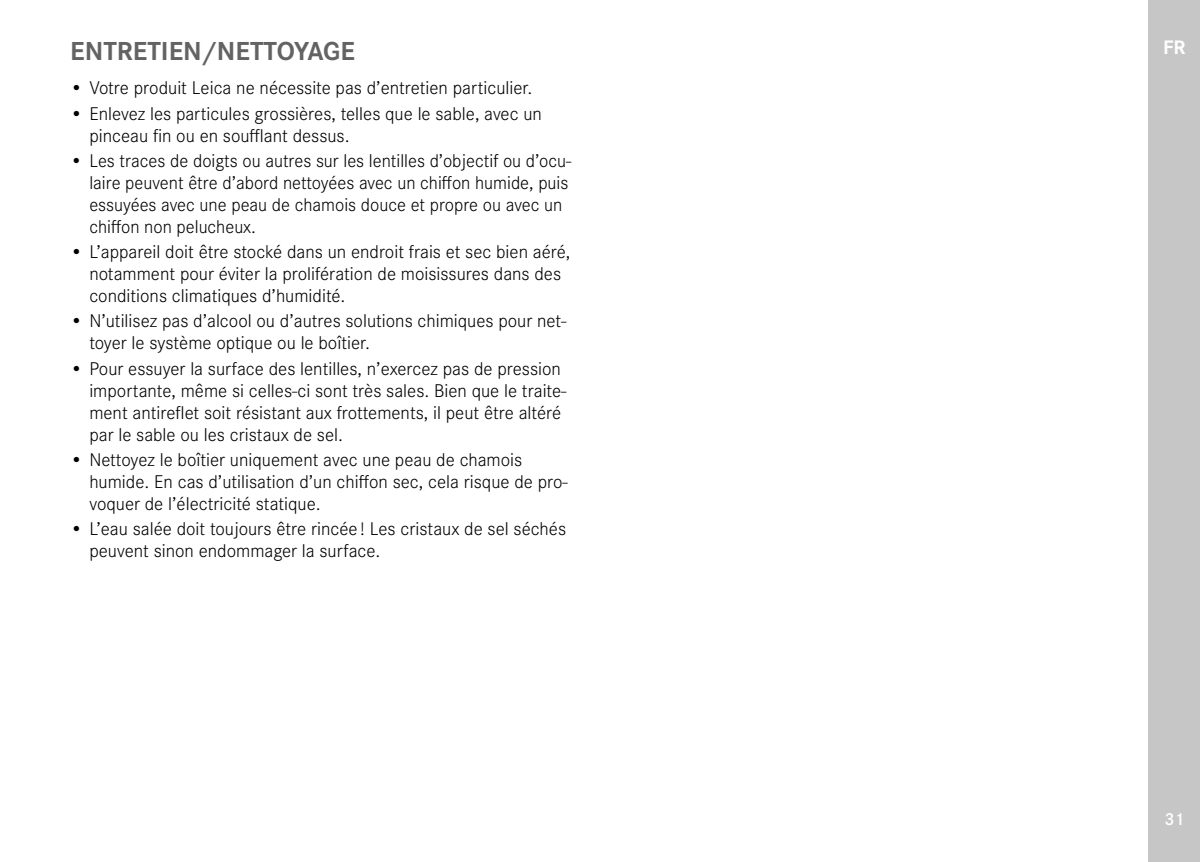
<style>
.page{position:relative;width:1200px;height:862px;background:#fff}
.page>*{position:absolute;margin:0;border:0;box-sizing:border-box;transform-origin:0 0}
.t1{font:700 27px "Corporate S";color:#646363}
.t2{font:700 20.25px "Corporate S";color:#fff}
.t3{font:300 19.12px/22.1px "Corporate S";color:#000}
.t4{font:600 18px "Corporate S";color:#fff}
</style>
<div class="page">
<div style="left:1148px;top:0;width:51px;height:861px;background:#c6c6c6"></div>
<h1 class="t1" style="left:70px;top:29px;width:286px">ENTRETIEN/NETTOYAGE</h1>
<p class="t3" style="left:70px;top:76px;width:463px">• Votre produit Leica ne nécessite pas d’entretien particulier.</p>
<p class="t3" style="left:89px;top:101px;width:454px;text-indent:-19px">• Enlevez les particules grossières, telles que le sable, avec un pinceau fin ou en soufflant dessus.</p>
<p class="t3" style="left:89px;top:148px;width:483px;text-indent:-19px">• Les traces de doigts ou autres sur les lentilles d’objectif ou d’ocu&shy;laire peuvent être d’abord nettoyées avec un chiffon humide, puis essuyées avec une peau de chamois douce et propre ou avec un chiffon non pelucheux.</p>
<p class="t3" style="left:89px;top:239px;width:482px;text-indent:-19px">• L’appareil doit être stocké dans un endroit frais et sec bien aéré, notamment pour éviter la prolifération de moisissures dans des conditions climatiques d’humidité.</p>
<p class="t3" style="left:89px;top:309px;width:478px;text-indent:-19px">• N’utilisez pas d’alcool ou d’autres solutions chimiques pour net&shy;toyer le système optique ou le boîtier.</p>
<p class="t3" style="left:89px;top:356px;width:478px;text-indent:-19px">• Pour essuyer la surface des lentilles, n’exercez pas de pression importante, même si celles-ci sont très sales. Bien que le traite&shy;ment antireflet soit résistant aux frottements, il peut être altéré par le sable ou les cristaux de sel.</p>
<p class="t3" style="left:89px;top:447px;width:480px;text-indent:-19px">• Nettoyez le boîtier uniquement avec une peau de chamois humide. En cas d’utilisation d’un chiffon sec, cela risque de pro&shy;voquer de l’électricité statique.</p>
<p class="t3" style="left:89px;top:516px;width:478px;text-indent:-19px">• L’eau salée doit toujours être rincée ! Les cristaux de sel séchés peuvent sinon endommager la surface.</p>
<p class="t2" style="left:1162px;top:32px;width:24px">FR</p>
<p class="t4" style="left:1163px;top:805px;width:21px">31</p>
</div>
